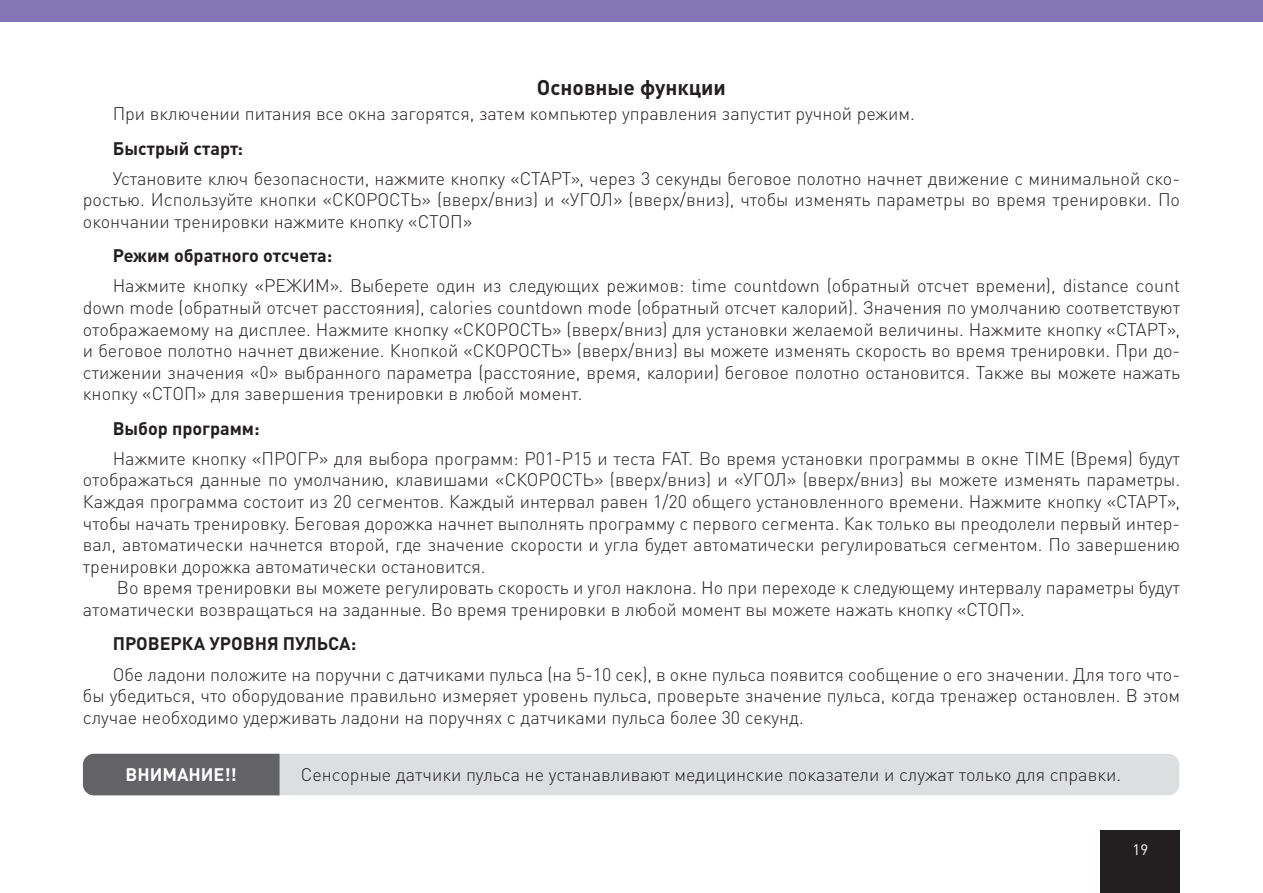
<style>
.page{position:relative;width:1263px;height:893px;background:#fff}
.page>*{position:absolute;margin:0;border:0;box-sizing:border-box;transform-origin:0 0}
.Подраздел{font:700 21px "DIN Pro";color:#231f20}
.Обычный_текст__с_отс{font:300 18px/21.6px "DIN Pro";color:#231f20;text-align:justify}
.Обычный_текст{font:300 18px "DIN Pro";color:#231f20}
.Заголовок_над_тексто{font:700 18px "DIN Pro";color:#231f20}
.РАЗДЕЛ{font:700 18px "DIN Pro";color:#fff}
.t1{font:15px "DIN Pro";color:#fff}
</style>
<div class="page">
<div style="left:0;top:0;width:1263px;height:21px;background:#8476b6"></div>
<div style="left:1101px;top:831px;width:79px;height:62px;background:#231f20"></div>
<div style="left:83px;top:754px;width:1096px;height:41px;background:#dddee0;border-radius:11px"></div>
<div style="left:83px;top:754px;width:197px;height:41px;background:#636366"></div>
<p class="Подраздел" style="left:537px;top:70px;width:190px">Основные функции</p>
<p class="Обычный_текст__с_отс" style="left:113px;top:101px;width:804px">При включении питания все окна загорятся, затем компьютер управления запустит ручной режим.</p>
<p class="Заголовок_над_тексто" style="left:113px;top:133px;width:132px">Быстрый старт:</p>
<p class="Обычный_текст__с_отс" style="left:83px;top:166px;width:1099px;text-indent:30px">Установите ключ безопасности, нажмите кнопку «СТАРТ», через 3 секунды беговое полотно начнет движение с минимальной ско&shy;ростью. Используйте кнопки «СКОРОСТЬ» (вверх/вниз) и «УГОЛ» (вверх/вниз), чтобы изменять параметры во время тренировки. По окончании тренировки нажмите кнопку «СТОП»</p>
<p class="Заголовок_над_тексто" style="left:113px;top:241px;width:221px">Режим обратного отсчета:</p>
<p class="Обычный_текст__с_отс" style="left:83px;top:273px;width:1099px;text-indent:30px">Нажмите кнопку «РЕЖИМ». Выберете один из следующих режимов: time countdown (обратный отсчет времени), distance count down mode (обратный отсчет расстояния), calories countdown mode (обратный отсчет калорий). Значения по умолчанию соответствуют отображаемому на дисплее. Нажмите кнопку «СКОРОСТЬ» (вверх/вниз) для установки желаемой величины. Нажмите кнопку «СТАРТ», и беговое полотно начнет движение. Кнопкой «СКОРОСТЬ» (вверх/вниз) вы можете изменять скорость во время тренировки. При до&shy;стижении значения «0» выбранного параметра (расстояние, время, калории) беговое полотно остановится. Также вы можете нажать кнопку «СТОП» для завершения тренировки в любой момент.</p>
<p class="Заголовок_над_тексто" style="left:113px;top:413px;width:148px">Выбор программ:</p>
<p class="Обычный_текст__с_отс" style="left:83px;top:446px;width:1099px;text-indent:30px">Нажмите кнопку «ПРОГР» для выбора программ: P01-P15 и теста FAT. Во время установки программы в окне TIME (Время) будут отображаться данные по умолчанию, клавишами «СКОРОСТЬ» (вверх/вниз) и «УГОЛ» (вверх/вниз) вы можете изменять параметры.<br>Каждая программа состоит из 20 сегментов. Каждый интервал равен 1/20 общего установленного времени. Нажмите кнопку «СТАРТ», чтобы начать тренировку. Беговая дорожка начнет выполнять программу с первого сегмента. Как только вы преодолели первый интер&shy;вал, автоматически начнется второй, где значение скорости и угла будет автоматически регулироваться сегментом. По завершению тренировки дорожка автоматически остановится.</p>
<p class="Обычный_текст__с_отс" style="left:83px;top:576px;width:1098px;text-indent:34px">Во время тренировки вы можете регулировать скорость и угол наклона. Но при переходе к следующему интервалу параметры будут атоматически возвращаться на заданные. Во время тренировки в любой момент вы можете нажать кнопку «СТОП».</p>
<p class="Заголовок_над_тексто" style="left:113px;top:629px;width:245px">ПРОВЕРКА УРОВНЯ ПУЛЬСА:</p>
<p class="Обычный_текст__с_отс" style="left:83px;top:662px;width:1099px;text-indent:30px">Обе ладони положите на поручни с датчиками пульса (на 5-10 сек), в окне пульса появится сообщение о его значении. Для того что&shy;бы убедиться, что оборудование правильно измеряет уровень пульса, проверьте значение пульса, когда тренажер остановлен. В этом случае необходимо удерживать ладони на поручнях с датчиками пульса более 30 секунд.</p>
<p class="РАЗДЕЛ" style="left:126px;top:760px;width:113px">ВНИМАНИЕ!!</p>
<p class="Обычный_текст" style="left:301px;top:761px;width:822px">Сенсорные датчики пульса не устанавливают медицинские показатели и служат только для справки.</p>
<p class="t1" style="left:1132px;top:839px;width:17px">19</p>
</div>
